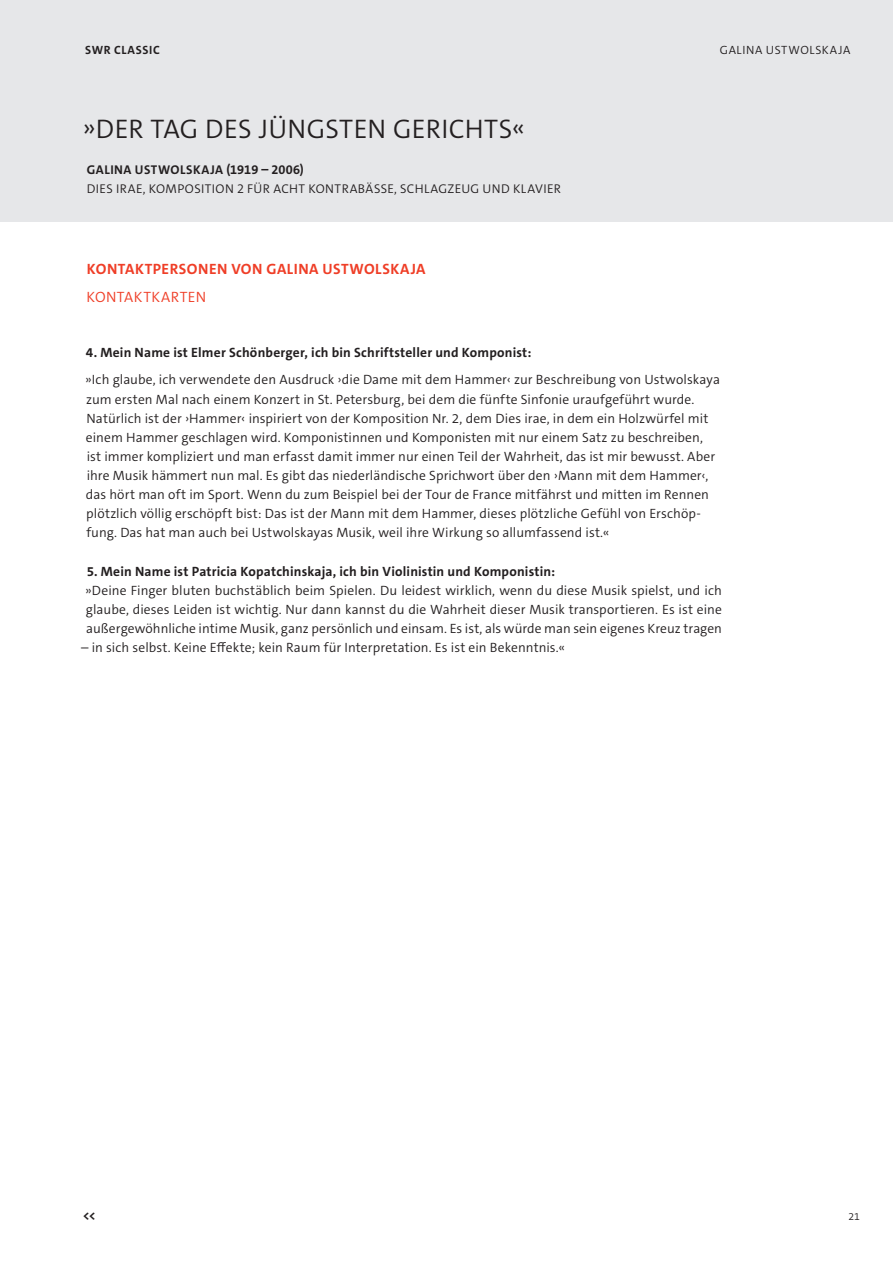
<style>
.page{position:relative;width:893px;height:1263px;background:#fff}
.page>*{position:absolute;margin:0;border:0;box-sizing:border-box;transform-origin:0 0}
.t1{font:300 27px "The Sans C5";letter-spacing:.01em;color:#231f20}
.t2{font:700 15px "The Sans C5";letter-spacing:.035em;color:#ef3e27}
.t3{font:300 15px "The Sans C5";letter-spacing:.025em;color:#ef3e27}
.t4{font:300 13.5px/19.2px "The Sans C5";letter-spacing:.005em;color:#231f20}
.t5{font:700 13.5px "The Sans C5";letter-spacing:.015em;color:#231f20}
.t6{font:300 12.75px "The Sans C5";letter-spacing:.03em;color:#231f20}
.t7{font:700 12.75px "The Sans C5";letter-spacing:.035em;color:#231f20}
.t8{font:300 12px "The Mix C5";letter-spacing:.055em;color:#231f20}
.t9{font:700 12px "The Mix C5";letter-spacing:.05em;color:#231f20}
.t10{font:300 10.5px "The Sans B4";color:#231f20}
</style>
<div class="page">
<div style="left:0;top:0;width:893px;height:221px;background:#e6e7e9"></div>
<p class="t9" style="left:85px;top:42px;width:76px">SWR CLASSIC</p>
<h1 class="t1" style="left:82px;top:112px;width:444px">»DER TAG DES JÜNGSTEN GERICHTS«</h1>
<p class="t7" style="left:87px;top:161px;width:219px">GALINA USTWOLSKAJA (1919 – 2006)</p>
<p class="t6" style="left:87px;top:180px;width:476px">DIES IRAE, KOMPOSITION 2 FÜR ACHT KONTRABÄSSE, SCHLAGZEUG UND KLAVIER</p>
<p class="t2" style="left:87px;top:259px;width:340px">KONTAKTPERSONEN VON GALINA USTWOLSKAJA</p>
<p class="t3" style="left:87px;top:287px;width:121px">KONTAKTKARTEN</p>
<p class="t8" style="left:720px;top:42px;width:132px">GALINA USTWOLSKAJA</p>
<p class="t5" style="left:86px;top:344px;width:447px">4. Mein Name ist Elmer Schönberger, ich bin Schriftsteller und Komponist:</p>
<p class="t4" style="left:85px;top:370px;width:636px">»Ich glaube, ich verwendete den Ausdruck ›die Dame mit dem Hammer‹ zur Beschreibung von Ustwolskaya zum ersten Mal nach einem Konzert in St. Petersburg, bei dem die fünfte Sinfonie uraufgeführt wurde.<br>Natürlich ist der ›Hammer‹ inspiriert von der Komposition Nr. 2, dem Dies irae, in dem ein Holzwürfel mit einem Hammer geschlagen wird. Komponistinnen und Komponisten mit nur einem Satz zu beschreiben, ist immer kompliziert und man erfasst damit immer nur einen Teil der Wahrheit, das ist mir bewusst. Aber ihre Musik hämmert nun mal. Es gibt das niederländische Sprichwort über den ›Mann mit dem Hammer‹, das hört man oft im Sport. Wenn du zum Beispiel bei der Tour de France mitfährst und mitten im Rennen plötzlich völlig erschöpft bist: Das ist der Mann mit dem Hammer, dieses plötzliche Gefühl von Erschöp&shy;fung. Das hat man auch bei Ustwolskayas Musik, weil ihre Wirkung so allumfassend ist.«</p>
<p class="t5" style="left:87px;top:562px;width:470px">5. Mein Name ist Patricia Kopatchinskaja, ich bin Violinistin und Komponistin:</p>
<p class="t4" style="left:85px;top:581px;width:638px;text-align:justify">»Deine Finger bluten buchstäblich beim Spielen. Du leidest wirklich, wenn du diese Musik spielst, und ich glaube, dieses Leiden ist wichtig. Nur dann kannst du die Wahrheit dieser Musik transportieren. Es ist eine außergewöhnliche intime Musik, ganz persönlich und einsam. Es ist, als würde man sein eigenes Kreuz tragen</p>
<p class="t4" style="left:81px;top:638px;width:485px">– in sich selbst. Keine Effekte; kein Raum für Interpretation. Es ist ein Bekenntnis.«</p>
<p class="t7" style="left:83px;top:1208px;width:14px">&lt;&lt;</p>
<p class="t10" style="left:848px;top:1211px;width:13px">21</p>
</div>
